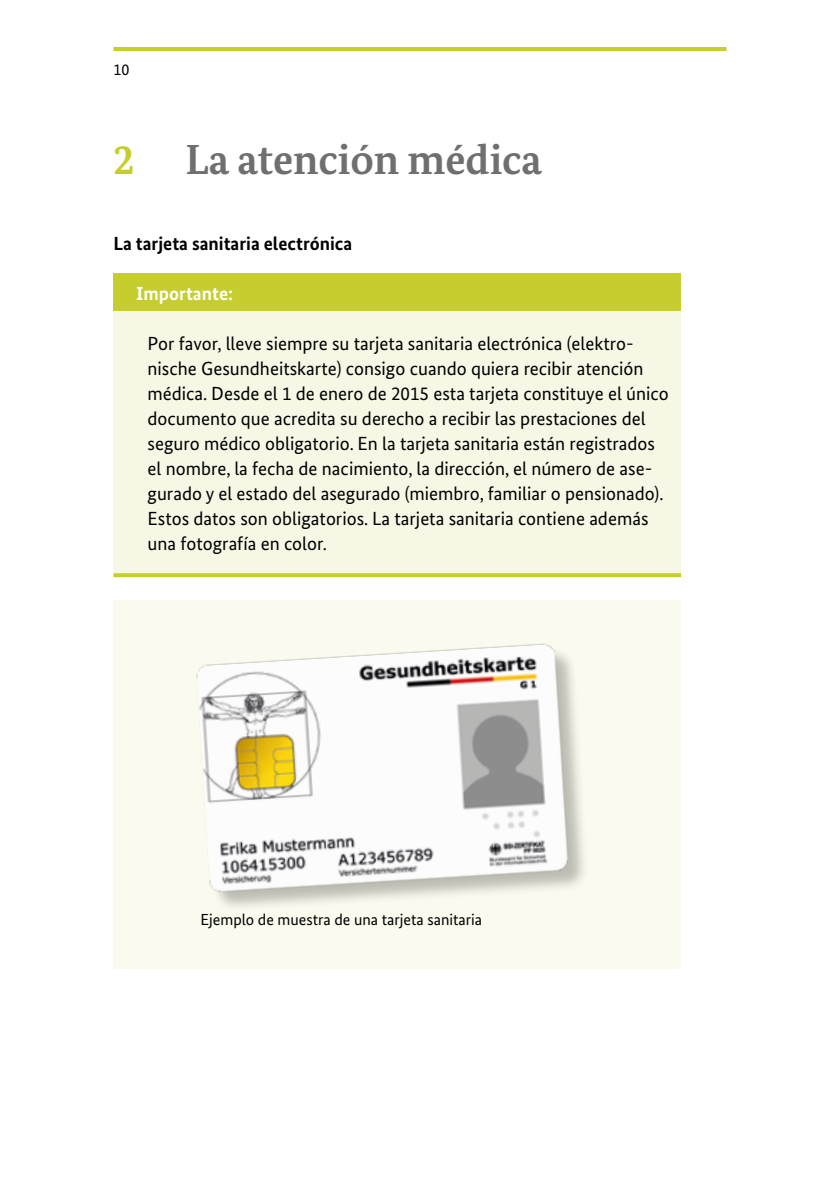
<style>
.page{position:relative;width:840px;height:1191px;background:#fff}
.page>*{position:absolute;margin:0;border:0;box-sizing:border-box;transform-origin:0 0}
.t1{font:700 42px "Bundes Serif";color:#6f6f6e}
.t2{font:19px/25px "Bundes Sans";color:#000}
.t3{font:700 19px "Bundes Sans";color:#000}
.t4{font:700 19px "Bundes Sans";color:#fff}
.t5{font:16px "Bundes Sans";color:#000}
.s1{color:#c6cd2f}
</style>
<div class="page">
<hr style="left:113px;top:47px;width:613px;height:4px;background:#c6cd2f">
<div style="left:113px;top:600px;width:567px;height:368px;background:#fafaee"></div>
<div style="left:113px;top:274px;width:567px;height:37px;background:#c6cd2f"></div>
<div style="left:113px;top:312px;width:567px;height:263px;background:#f7f7e6"></div>
<svg style="left:113px;top:573px;width:567px;height:4px;fill:#c6cd2f"></svg>
<div style="left:199px;top:646px;width:390px;height:266px;background:#000;opacity:.25"></div>
<img style="left:196px;top:643px;width:381px;height:257px">
<p class="t5" style="left:113px;top:60px;width:17px">10</p>
<h1 class="t1" style="left:113px;top:134px;width:429px"><span class="s1">2</span> La atención médica</h1>
<p class="t3" style="left:113px;top:232px;width:240px">La tarjeta sanitaria electrónica</p>
<p class="t4" style="left:136px;top:282px;width:98px">Importante:</p>
<p class="t2" style="left:147px;top:331px;width:522px">Por favor, lleve siempre su tarjeta sanitaria electrónica (elektro&shy;nische Gesundheitskarte) consigo cuando quiera recibir atención médica. Desde el 1 de enero de 2015 esta tarjeta constituye el único documento que acredita su derecho a recibir las prestaciones del seguro médico obligatorio. En la tarjeta sanitaria están registrados el nombre, la fecha de nacimiento, la dirección, el número de ase&shy;gurado y el estado del asegurado (miembro, familiar o pensionado).<br>Estos datos son obligatorios. La tarjeta sanitaria contiene además una fotografía en color.</p>
<p class="t5" style="left:200px;top:910px;width:283px">Ejemplo de muestra de una tarjeta sanitaria</p>
</div>
